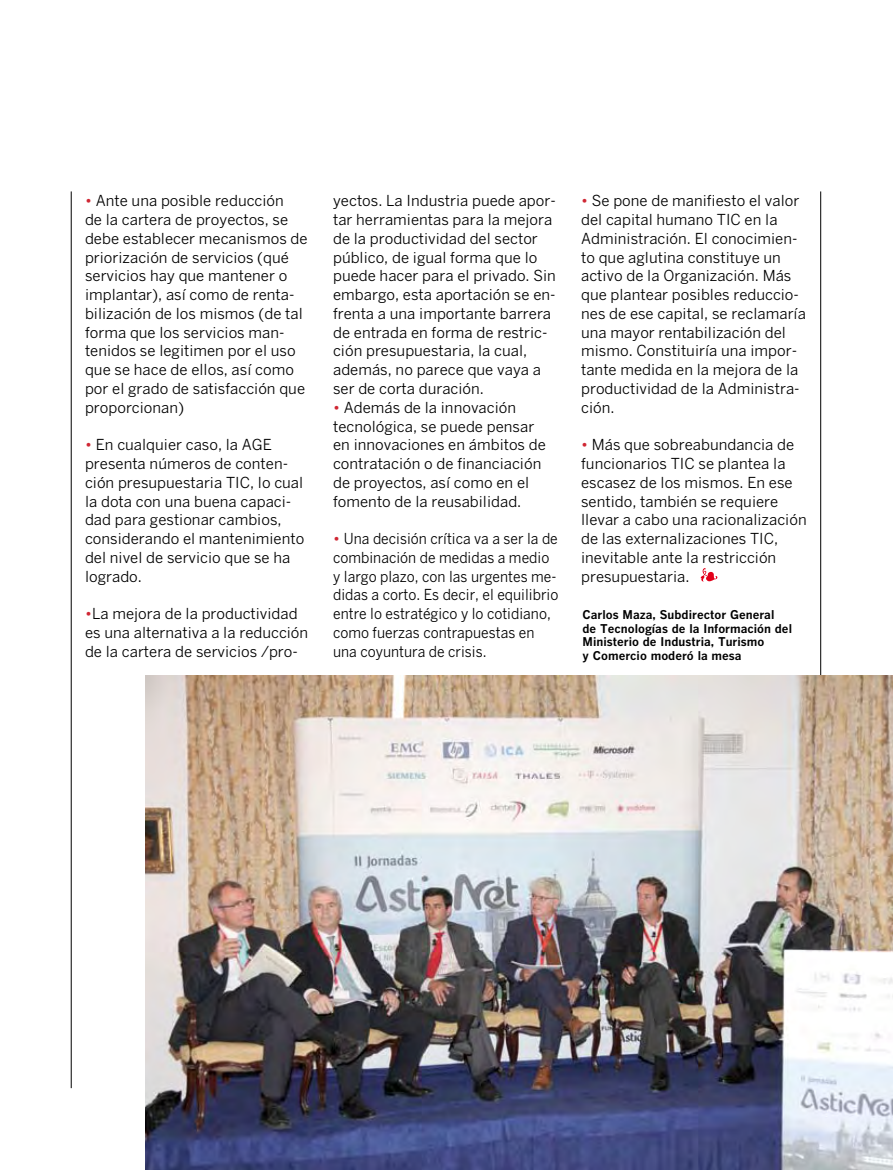
<style>
.page{position:relative;width:893px;height:1170px;background:#fff}
.page>*{position:absolute;margin:0;border:0;box-sizing:border-box;transform-origin:0 0}
.t1{font:15px/18.8px "Benton Gothic";color:#000}
.t2{font:15px/18.8px "Benton Gothic";color:#000;scale:.93 1}
.t3{font:700 12px/13.5px "Benton Gothic";color:#000}
.s1{color:#d02734}
</style>
<div class="page">
<hr style="left:71px;top:191px;width:1px;height:897px;background:#000">
<hr style="left:820px;top:191px;width:1px;height:897px;background:#000">
<svg style="left:701px;top:568px;width:16px;height:13px"></svg>
<img style="left:145px;top:675px;width:748px;height:494px">
<p class="t1" style="left:85px;top:191px;width:224px"><span class="s1">•</span> Ante una posible reducción<br>de la cartera de proyectos, se debe establecer mecanismos de priorización de servicios (qué servicios hay que mantener o implantar), así como de renta&shy;bilización de los mismos (de tal forma que los servicios man&shy;tenidos se legitimen por el uso que se hace de ellos, así como por el grado de satisfacción que proporcionan)</p>
<p class="t1" style="left:85px;top:435px;width:221px"><span class="s1">•</span> En cualquier caso, la AGE presenta números de conten&shy;ción presupuestaria TIC, lo cual la dota con una buena capaci&shy;dad para gestionar cambios, considerando el mantenimiento del nivel de servicio que se ha logrado.</p>
<p class="t1" style="left:85px;top:604px;width:225px"><span class="s1">•</span>La mejora de la productividad es una alternativa a la reducción de la cartera de servicios /pro-</p>
<p class="t1" style="left:333px;top:191px;width:224px">yectos. La Industria puede apor&shy;tar herramientas para la mejora de la productividad del sector público, de igual forma que lo puede hacer para el privado. Sin embargo, esta aportación se en&shy;frenta a una importante barrera de entrada en forma de restric&shy;ción presupuestaria, la cual, además, no parece que vaya a ser de corta duración.</p>
<p class="t1" style="left:333px;top:397px;width:214px"><span class="s1">•</span> Además de la innovación tecnológica, se puede pensar en innovaciones en ámbitos de contratación o de financiación de proyectos, así como en el fomento de la reusabilidad.</p>
<p class="t2" style="left:333px;top:529px;width:244px"><span class="s1">•</span> Una decisión crítica va a ser la de combinación de medidas a medio y largo plazo, con las urgentes me&shy;didas a corto. Es decir, el equilibrio entre lo estratégico y lo cotidiano, como fuerzas contrapuestas en una coyuntura de crisis.</p>
<p class="t1" style="left:581px;top:191px;width:226px"><span class="s1">•</span> Se pone de manifiesto el valor del capital humano TIC en la<br>Administración. El conocimien&shy;to que aglutina constituye un activo de la Organización. Más que plantear posibles reduccio&shy;nes de ese capital, se reclamaría una mayor rentabilización del mismo. Constituiría una impor&shy;tante medida en la mejora de la productividad de la Administra&shy;ción.</p>
<p class="t1" style="left:581px;top:435px;width:227px"><span class="s1">•</span> Más que sobreabundancia de funcionarios TIC se plantea la escasez de los mismos. En ese sentido, también se requiere llevar a cabo una racionalización de las externalizaciones TIC, inevitable ante la restricción presupuestaria.</p>
<p class="t3" style="left:583px;top:608px;width:211px">Carlos Maza, Subdirector General<br>de Tecnologías de la Información del<br>Ministerio de Industria, Turismo<br>y Comercio moderó la mesa</p>
</div>
